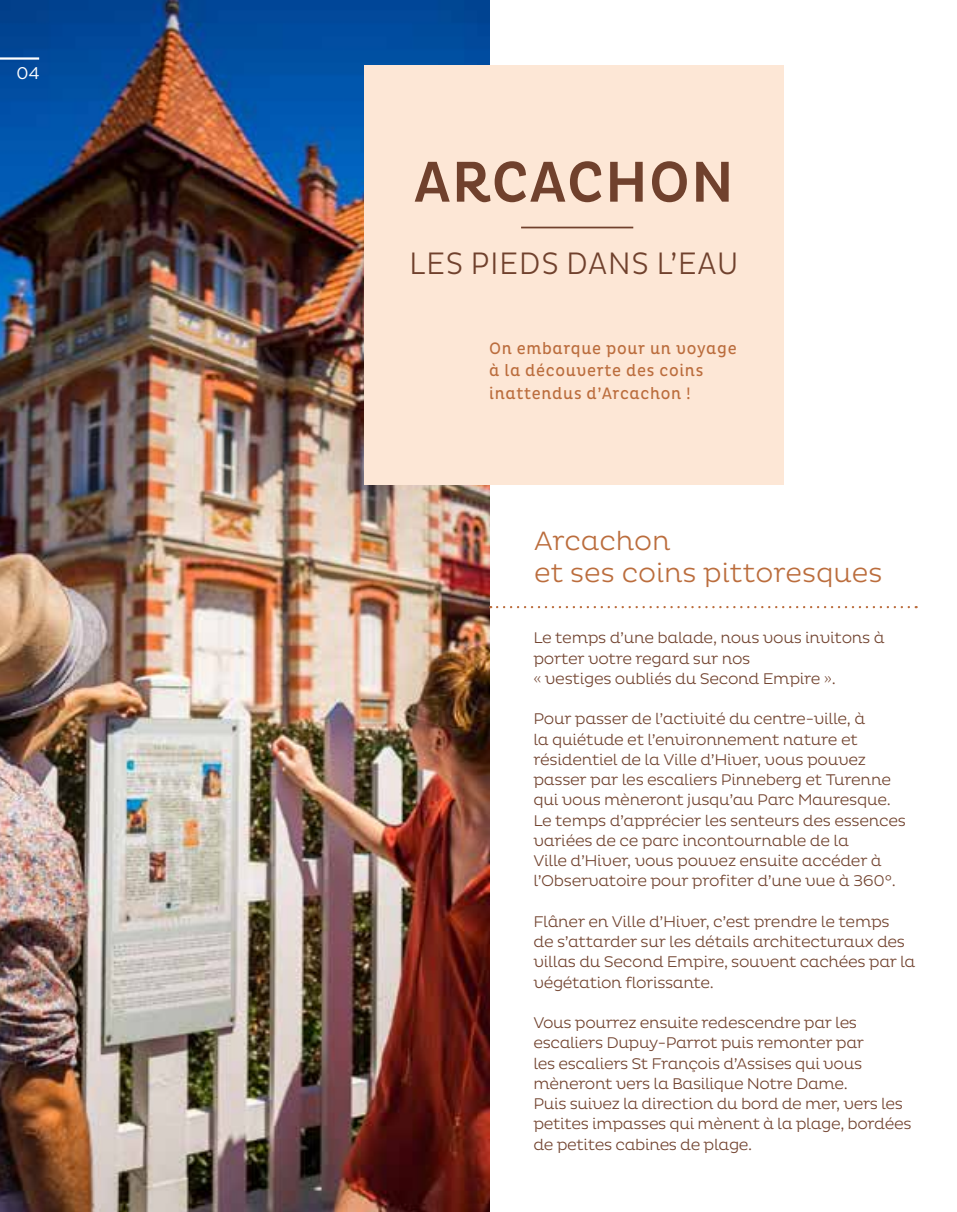
<style>
.page{position:relative;width:957px;height:1212px;background:#fff}
.page>*{position:absolute;margin:0;border:0;box-sizing:border-box;transform-origin:0 0}
.t1{font:500 58.5px "Pluto Cond";letter-spacing:.015em;color:#70412d}
.t2{font:300 31.5px "Pluto Cond";letter-spacing:.015em;color:#70412d}
.t3{font:300 27px/32.4px "Pluto";color:#bb6d3d}
.t4{font:16.88px/22.5px "Pluto Cond";letter-spacing:.04em;color:#bb6d3d}
.t5{font:16.88px "Gotham";color:#fff}
.t6{font:300 15.75px/20.2px "Pluto";letter-spacing:-.02em;color:#70412d}
</style>
<div class="page">
<img style="left:0;top:0;width:489px;height:1212px">
<div style="left:364px;top:65px;width:419px;height:420px;background:#fde7d6"></div>
<hr style="left:521px;top:227px;width:112px;height:1px;background:#70412d">
<svg style="left:490px;top:606px;width:419px;height:2px"></svg>
<hr style="left:0;top:57px;width:39px;height:3px;background:#fff">
<p class="t5" style="left:16px;top:62px;width:25px">04</p>
<h1 class="t1" style="left:414px;top:149px;width:321px">ARCACHON</h1>
<h2 class="t2" style="left:409px;top:245px;width:331px">LES PIEDS DANS L’EAU</h2>
<p class="t4" style="left:489px;top:337px;width:249px">On embarque pour un voyage à la découverte des coins inattendus d’Arcachon !</p>
<h3 class="t3" style="left:534px;top:524px;width:350px">Arcachon<br>et ses coins pittoresques</h3>
<p class="t6" style="left:533px;top:628px;width:353px">Le temps d’une balade, nous vous invitons à porter votre regard sur nos<br>« vestiges oubliés du Second Empire ».</p>
<p class="t6" style="left:533px;top:709px;width:374px">Pour passer de l’activité du centre-ville, à<br>la quiétude et l’environnement nature et résidentiel de la Ville d’Hiver, vous pouvez passer par les escaliers Pinneberg et Turenne qui vous mèneront jusqu’au Parc Mauresque.<br>Le temps d’apprécier les senteurs des essences variées de ce parc incontournable de la<br>Ville d’Hiver, vous pouvez ensuite accéder à l’Observatoire pour profiter d’une vue à 360°.</p>
<p class="t6" style="left:533px;top:911px;width:383px">Flâner en Ville d’Hiver, c’est prendre le temps<br>de s’attarder sur les détails architecturaux des villas du Second Empire, souvent cachées par la végétation florissante.</p>
<p class="t6" style="left:533px;top:1013px;width:379px">Vous pourrez ensuite redescendre par les escaliers Dupuy-Parrot puis remonter par<br>les escaliers St François d’Assises qui vous mèneront vers la Basilique Notre Dame.<br>Puis suivez la direction du bord de mer, vers les petites impasses qui mènent à la plage, bordées de petites cabines de plage.</p>
</div>
